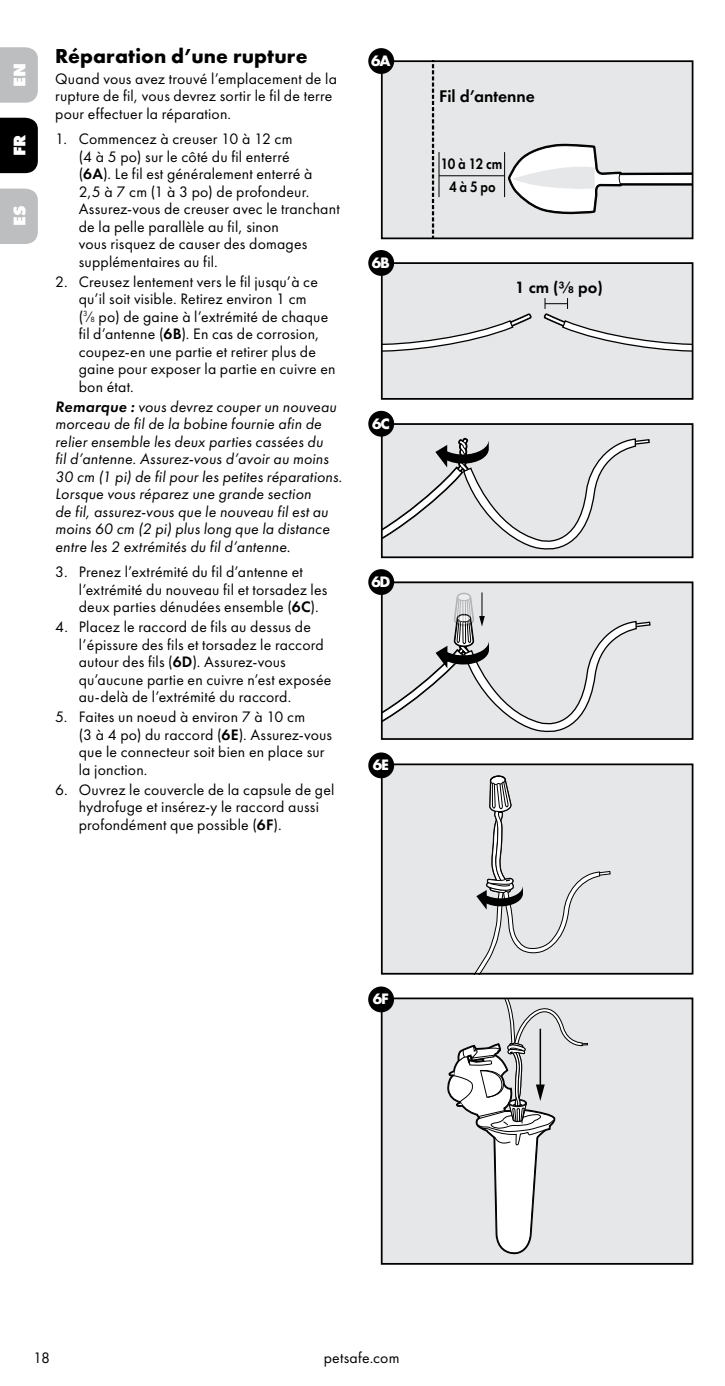
<style>
.page{position:relative;width:725px;height:1386px;background:#fff}
.page>*{position:absolute;margin:0;border:0;box-sizing:border-box;transform-origin:0 0}
.t1{font:21px "Futura PT Bold";letter-spacing:.005em;color:#000}
.t2{font:17.5px "Futura PT Demi";color:#000}
.t3{font:700 17.5px "Futura PT Extra";color:#fff}
.t4{font:16.97px "Futura PT Demi";color:#000}
.t5{font:15.75px/17.5px "Futura PT Book";letter-spacing:.01em;color:#000}
.t6{font:italic 15.75px/17.5px "Futura PT Book";letter-spacing:.01em;color:#000}
.t7{font:15.75px "Futura PT Demi";letter-spacing:-.015em;color:#000;scale:.85 1}
.t8{font:15.75px "Futura PT Bold";letter-spacing:-.08em;color:#fff}
.s1{font-family:"Futura PT Demi"}
.s2{font-size:7.88px}
</style>
<div class="page">
<div style="left:0;top:47px;width:38px;height:56px;background:#bcbec0"></div>
<div style="left:0;top:118px;width:38px;height:55px;background:#000"></div>
<div style="left:0;top:189px;width:38px;height:55px;background:#bcbec0"></div>
<div style="left:382px;top:61px;width:311px;height:178px;background:#e6e7e8"></div>
<hr style="left:439px;top:175px;width:65px;height:1px;background:#000">
<hr style="left:438px;top:152px;width:1px;height:45px;background:#000">
<hr style="left:504px;top:152px;width:1px;height:45px;background:#000">
<svg style="left:432px;top:64px;width:2px;height:172px"></svg>
<svg style="left:508px;top:143px;width:182px;height:72px"></svg>
<div style="left:381px;top:60px;width:312px;height:179px;border:2px solid #000"></div>
<div style="left:368px;top:48px;width:26px;height:26px;background:#000;border-radius:50%"></div>
<div style="left:382px;top:263px;width:311px;height:137px;background:#e6e7e8"></div>
<svg style="left:384px;top:314px;width:148px;height:38px"></svg>
<svg style="left:543px;top:298px;width:147px;height:54px"></svg>
<div style="left:381px;top:262px;width:312px;height:138px;border:2px solid #000"></div>
<div style="left:368px;top:250px;width:26px;height:26px;background:#000;border-radius:50%"></div>
<svg style="left:380px;top:422px;width:314px;height:137px"></svg>
<div style="left:368px;top:411px;width:26px;height:26px;background:#000;border-radius:50%"></div>
<svg style="left:380px;top:581px;width:314px;height:159px"></svg>
<div style="left:368px;top:569px;width:26px;height:26px;background:#000;border-radius:50%"></div>
<div style="left:381px;top:764px;width:310px;height:211px;background:#e6e7e8"></div>
<svg style="left:475px;top:775px;width:136px;height:197px"></svg>
<div style="left:381px;top:763px;width:312px;height:212px;border:2px solid #000"></div>
<div style="left:368px;top:752px;width:26px;height:26px;background:#000;border-radius:50%"></div>
<div style="left:381px;top:998px;width:310px;height:267px;background:#e6e7e8"></div>
<svg style="left:447px;top:1001px;width:140px;height:254px"></svg>
<div style="left:381px;top:998px;width:312px;height:267px;border:2px solid #000"></div>
<div style="left:368px;top:987px;width:26px;height:25px;background:#000;border-radius:50%"></div>
<p class="t3" style="left:8px;top:87px;width:25px;rotate:-90deg">EN</p>
<p class="t3" style="left:8px;top:156px;width:23px;rotate:-90deg">FR</p>
<p class="t3" style="left:8px;top:226px;width:22px;rotate:-90deg">ES</p>
<h1 class="t1" style="left:55px;top:42px;width:254px">Réparation d’une rupture</h1>
<p class="t5" style="left:55px;top:70px;width:283px">Quand vous avez trouvé l’emplacement de la rupture de fil, vous devrez sortir le fil de terre pour effectuer la réparation.</p>
<p class="t5" style="left:79px;top:130px;width:262px;text-indent:-24px">1. Commencez à creuser 10 à 12 cm<br>(4 à 5 po) sur le côté du fil enterré<br>(<span class="s1">6A</span>). Le fil est généralement enterré à<br>2,5 à 7 cm (1 à 3 po) de profondeur.<br>Assurez-vous de creuser avec le tranchant de la pelle parallèle au fil, sinon<br>vous risquez de causer des domages supplémentaires au fil.</p>
<p class="t5" style="left:79px;top:273px;width:258px;text-indent:-24px">2. Creusez lentement vers le fil jusqu’à ce qu’il soit visible. Retirez environ 1 cm<br>(<sup>3</sup>⁄<span class="s2">8</span> po) de gaine à l’extrémité de chaque fil d’antenne (<span class="s1">6B</span>). En cas de corrosion, coupez-en une partie et retirer plus de gaine pour exposer la partie en cuivre en bon état.</p>
<p class="t6" style="left:55px;top:398px;width:288px"><span class="s1">Remarque :</span> vous devrez couper un nouveau morceau de fil de la bobine fournie afin de relier ensemble les deux parties cassées du<br>fil d’antenne. Assurez-vous d’avoir au moins 30 cm (1 pi) de fil pour les petites réparations.<br>Lorsque vous réparez une grande section<br>de fil, assurez-vous que le nouveau fil est au moins 60 cm (2 pi) plus long que la distance entre les 2 extrémités du fil d’antenne.</p>
<p class="t5" style="left:79px;top:563px;width:250px;text-indent:-24px">3. Prenez l’extrémité du fil d’antenne et l’extrémité du nouveau fil et torsadez les deux parties dénudées ensemble (<span class="s1">6C</span>).</p>
<p class="t5" style="left:79px;top:618px;width:254px;text-indent:-24px">4. Placez le raccord de fils au dessus de l’épissure des fils et torsadez le raccord autour des fils (<span class="s1">6D</span>). Assurez-vous qu’aucune partie en cuivre n’est exposée au-delà de l’extrémité du raccord.</p>
<p class="t5" style="left:79px;top:708px;width:255px;text-indent:-24px">5. Faites un noeud à environ 7 à 10 cm<br>(3 à 4 po) du raccord (<span class="s1">6E</span>). Assurez-vous que le connecteur soit bien en place sur la jonction.</p>
<p class="t5" style="left:79px;top:781px;width:257px;text-indent:-24px">6. Ouvrez le couvercle de la capsule de gel hydrofuge et insérez-y le raccord aussi profondément que possible (<span class="s1">6F</span>).</p>
<p class="t8" style="left:371px;top:50px;width:21px">6A</p>
<p class="t8" style="left:372px;top:252px;width:19px">6B</p>
<p class="t8" style="left:372px;top:413px;width:19px">6C</p>
<p class="t8" style="left:371px;top:571px;width:21px">6D</p>
<p class="t8" style="left:373px;top:755px;width:17px">6E</p>
<p class="t2" style="left:439px;top:85px;width:97px">Fil d’antenne</p>
<p class="t7" style="left:440px;top:154px;width:74px">10 à 12 cm</p>
<p class="t7" style="left:449px;top:177px;width:57px">4 à 5 po</p>
<p class="t4" style="left:515px;top:277px;width:89px">1 cm (³⁄₈ po)</p>
<p class="t8" style="left:373px;top:989px;width:17px">6F</p>
<p class="t5" style="left:33px;top:1348px;width:18px">18</p>
<p class="t5" style="left:323px;top:1348px;width:77px">petsafe.com</p>
</div>
